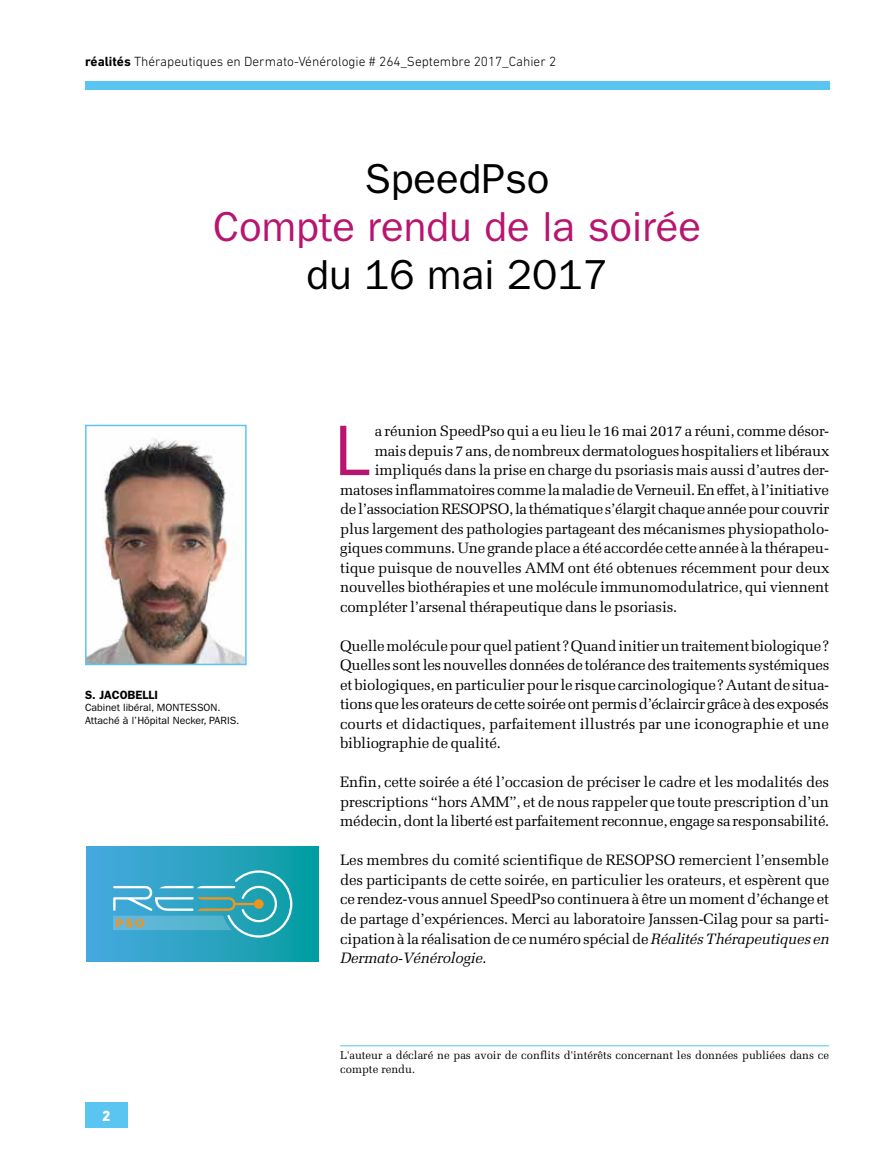
<style>
.page{position:relative;width:893px;height:1149px;background:#fff}
.page>*{position:absolute;margin:0;border:0;box-sizing:border-box;transform-origin:0 0}
._04__Texte_courant_l{font:71.85px "ITC Franklin Gothic Std";color:#b81570}
._01__Titre{font:42px/48px "ITC Franklin Gothic Std";color:#b81570;text-align:center}
._01__Titre-2{font:42px "ITC Franklin Gothic Std";color:#000}
._04__Texte_courant{font:15px/19.5px "Melior";letter-spacing:-.015em;color:#000;text-align:justify}
._04__Texte_courant_l-2{font:15px "Melior";letter-spacing:-.015em;color:#000}
.t1{font:800 15px "DIN Next LT Pro";color:#fff}
.t2{font:300 13.5px "DIN Next LT Pro";color:#000}
._03__Auteur{font:600 12px "ITC Franklin Gothic Std";color:#000}
._09__Conflit{font:11.25px/13.5px "Melior";color:#000}
._03__Fonction{font:10.5px "ITC Franklin Gothic Std";color:#000}
.s1{font-weight:700}
.s2{color:#000}
.s3{font-style:italic}
</style>
<div class="page">
<div style="left:85px;top:81px;width:744px;height:9px;background:#5bc5f2"></div>
<div style="left:85px;top:1101px;width:43px;height:26px;background:#5bc5f2"></div>
<hr style="left:340px;top:1044px;width:489px;height:1px;background:#5bc5f2">
<img style="left:88px;top:438px;width:156px;height:224px">
<div style="left:85px;top:424px;width:162px;height:241px;border:2px solid #5bc5f2"></div>
<div style="left:86px;top:845px;width:233px;height:116px;background:linear-gradient(to right,#4aa9e1,#079ea2)"></div>
<svg style="left:113px;top:870px;width:179px;height:67px;background:#4baec3"></svg>
<p class="t2" style="left:85px;top:53px;width:473px"><span class="s1">réalités</span> Thérapeutiques en Dermato-Vénérologie # 264_Septembre 2017_Cahier 2</p>
<p class="_01__Titre-2" style="left:365px;top:154px;width:186px">SpeedPso</p>
<p class="_01__Titre" style="left:213px;top:203px;width:490px">Compte rendu de la soirée <span class="s2">du 16 mai 2017</span></p>
<p class="_03__Auteur" style="left:85px;top:687px;width:75px">S. JACOBELLI</p>
<p class="_03__Fonction" style="left:85px;top:701px;width:137px">Cabinet libéral, MONTESSON.</p>
<p class="_03__Fonction" style="left:85px;top:714px;width:156px">Attaché à l’Hôpital Necker, PARIS.</p>
<p class="t1" style="left:102px;top:1106px;width:10px">2</p>
<p class="_04__Texte_courant_l" style="left:334px;top:409px;width:37px">L</p>
<p class="_04__Texte_courant_l-2" style="left:375px;top:422px;width:456px">a réunion SpeedPso qui a eu lieu le 16 mai 2017 a réuni, comme désor-</p>
<p class="_04__Texte_courant_l-2" style="left:375px;top:441px;width:456px">mais depuis 7 ans, de nombreux dermatologues hospitaliers et libéraux</p>
<p class="_04__Texte_courant_l-2" style="left:375px;top:461px;width:456px">impliqués dans la prise en charge du psoriasis mais aussi d’autres der-</p>
<p class="_04__Texte_courant_l-2" style="left:340px;top:480px;width:490px">matoses inflammatoires comme la maladie de Verneuil. En effet, à l’initiative</p>
<p class="_04__Texte_courant_l-2" style="left:340px;top:500px;width:491px">de l’association RESOPSO, la thématique s’élargit chaque année pour couvrir</p>
<p class="_04__Texte_courant_l-2" style="left:340px;top:519px;width:490px">plus largement des pathologies partageant des mécanismes physiopatholo-</p>
<p class="_04__Texte_courant_l-2" style="left:340px;top:539px;width:490px">giques communs. Une grande place a été accordée cette année à la thérapeu-</p>
<p class="_04__Texte_courant_l-2" style="left:340px;top:558px;width:491px">tique puisque de nouvelles AMM ont été obtenues récemment pour deux</p>
<p class="_04__Texte_courant_l-2" style="left:340px;top:578px;width:490px">nouvelles biothérapies et une molécule immunomodulatrice, qui viennent</p>
<p class="_04__Texte_courant_l-2" style="left:340px;top:597px;width:339px">compléter l’arsenal thérapeutique dans le psoriasis.</p>
<p class="_04__Texte_courant" style="left:340px;top:635px;width:491px">Quelle molécule pour quel patient? Quand initier un traitement biologique?<br>Quelles sont les nouvelles données de tolérance des traitements systémiques et biologiques, en particulier pour le risque carcinologique? Autant de situa&shy;tions que les orateurs de cette soirée ont permis d’éclaircir grâce à des exposés courts et didactiques, parfaitement illustrés par une iconographie et une bibliographie de qualité.</p>
<p class="_04__Texte_courant" style="left:340px;top:772px;width:491px">Enfin, cette soirée a été l’occasion de préciser le cadre et les modalités des prescriptions “hors AMM”, et de nous rappeler que toute prescription d’un médecin, dont la liberté est parfaitement reconnue, engage sa responsabilité.</p>
<p class="_04__Texte_courant" style="left:340px;top:850px;width:491px">Les membres du comité scientifique de RESOPSO remercient l’ensemble des participants de cette soirée, en particulier les orateurs, et espèrent que ce rendez-vous annuel SpeedPso continuera à être un moment d’échange et de partage d’expériences. Merci au laboratoire Janssen-Cilag pour sa parti&shy;cipation à la réalisation de ce numéro spécial de <span class="s3">Réalités Thérapeutiques en Dermato-Vénérologie</span>.</p>
<p class="_09__Conflit" style="left:340px;top:1048px;width:490px">L'auteur a déclaré ne pas avoir de conflits d'intérêts concernant les données publiées dans ce compte rendu.</p>
</div>
